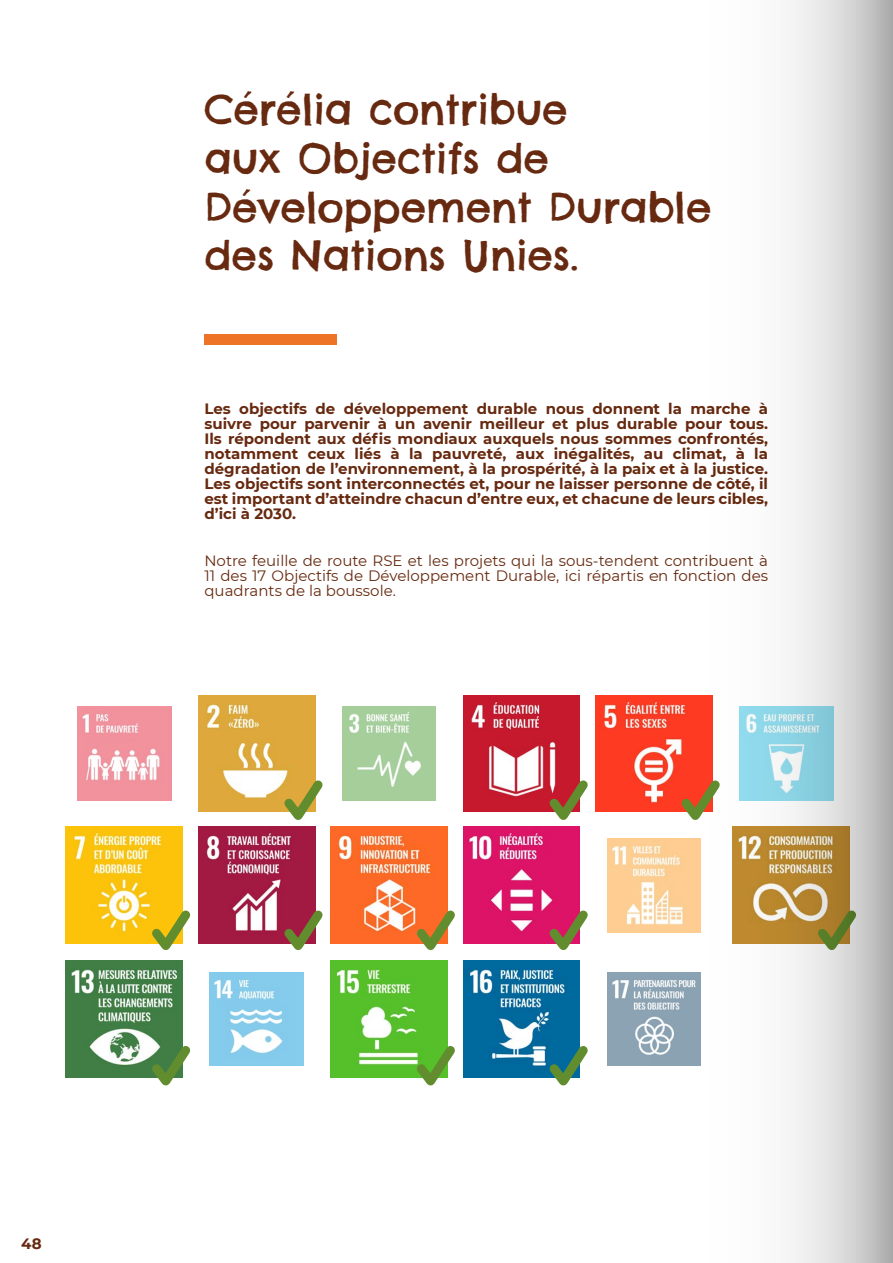
<style>
.page{position:relative;width:893px;height:1263px;background:#fff}
.page>*{position:absolute;margin:0;border:0;box-sizing:border-box;transform-origin:0 0}
.t1{font:40.5px/48.6px "Chelsea Market";color:#672a10}
.t2{font:700 15px/15px "Montserrat";color:#672a10;text-align:justify}
.t3{font:15px/15px "Montserrat";color:#672a10;text-align:justify}
</style>
<div class="page">
<div style="left:204px;top:334px;width:133px;height:10px;background:#ee7326"></div>
<img style="left:78px;top:707px;width:93px;height:93px">
<img style="left:198px;top:695px;width:117px;height:117px">
<img style="left:342px;top:707px;width:94px;height:93px">
<img style="left:463px;top:695px;width:117px;height:117px">
<img style="left:595px;top:695px;width:58px;height:117px">
<img style="left:66px;top:827px;width:117px;height:117px">
<img style="left:198px;top:827px;width:117px;height:117px">
<img style="left:331px;top:827px;width:117px;height:117px">
<img style="left:463px;top:827px;width:117px;height:117px">
<img style="left:607px;top:838px;width:46px;height:94px">
<img style="left:66px;top:960px;width:117px;height:117px">
<img style="left:210px;top:972px;width:93px;height:94px">
<img style="left:331px;top:960px;width:117px;height:117px">
<img style="left:463px;top:960px;width:117px;height:117px">
<img style="left:607px;top:972px;width:46px;height:94px">
<svg style="left:276px;top:772px;width:47px;height:59px"></svg>
<svg style="left:541px;top:772px;width:55px;height:59px"></svg>
<svg style="left:541px;top:902px;width:47px;height:59px"></svg>
<svg style="left:541px;top:1038px;width:47px;height:48px"></svg>
<svg style="left:409px;top:1038px;width:46px;height:48px"></svg>
<svg style="left:144px;top:1038px;width:47px;height:48px"></svg>
<svg style="left:276px;top:902px;width:47px;height:48px"></svg>
<svg style="left:409px;top:902px;width:46px;height:59px"></svg>
<svg style="left:144px;top:902px;width:47px;height:59px"></svg>
<svg style="left:653px;top:0;width:239px;height:1263px"></svg>
<hr style="left:892px;top:0;width:1px;height:1263px;background:#a7a7a7">
<h1 class="t1" style="left:204px;top:85px;width:508px">Cérélia contribue<br>aux Objectifs de<br>Développement Durable des Nations Unies.</h1>
<p class="t2" style="left:204px;top:401px;width:565px">Les objectifs de développement durable nous donnent la marche à suivre pour parvenir à un avenir meilleur et plus durable pour tous.<br>Ils répondent aux défis mondiaux auxquels nous sommes confrontés, notamment ceux liés à la pauvreté, aux inégalités, au climat, à la dégradation de l’environnement, à la prospérité, à la paix et à la justice.<br>Les objectifs sont interconnectés et, pour ne laisser personne de côté, il est important d’atteindre chacun d’entre eux, et chacune de leurs cibles, d’ici à 2030.</p>
<p class="t3" style="left:204px;top:552px;width:565px">Notre feuille de route RSE et les projets qui la sous-tendent contribuent à 11 des 17 Objectifs de Développement Durable, ici répartis en fonction des quadrants de la boussole.</p>
<p class="t2" style="left:21px;top:1235px;width:22px">48</p>
</div>
